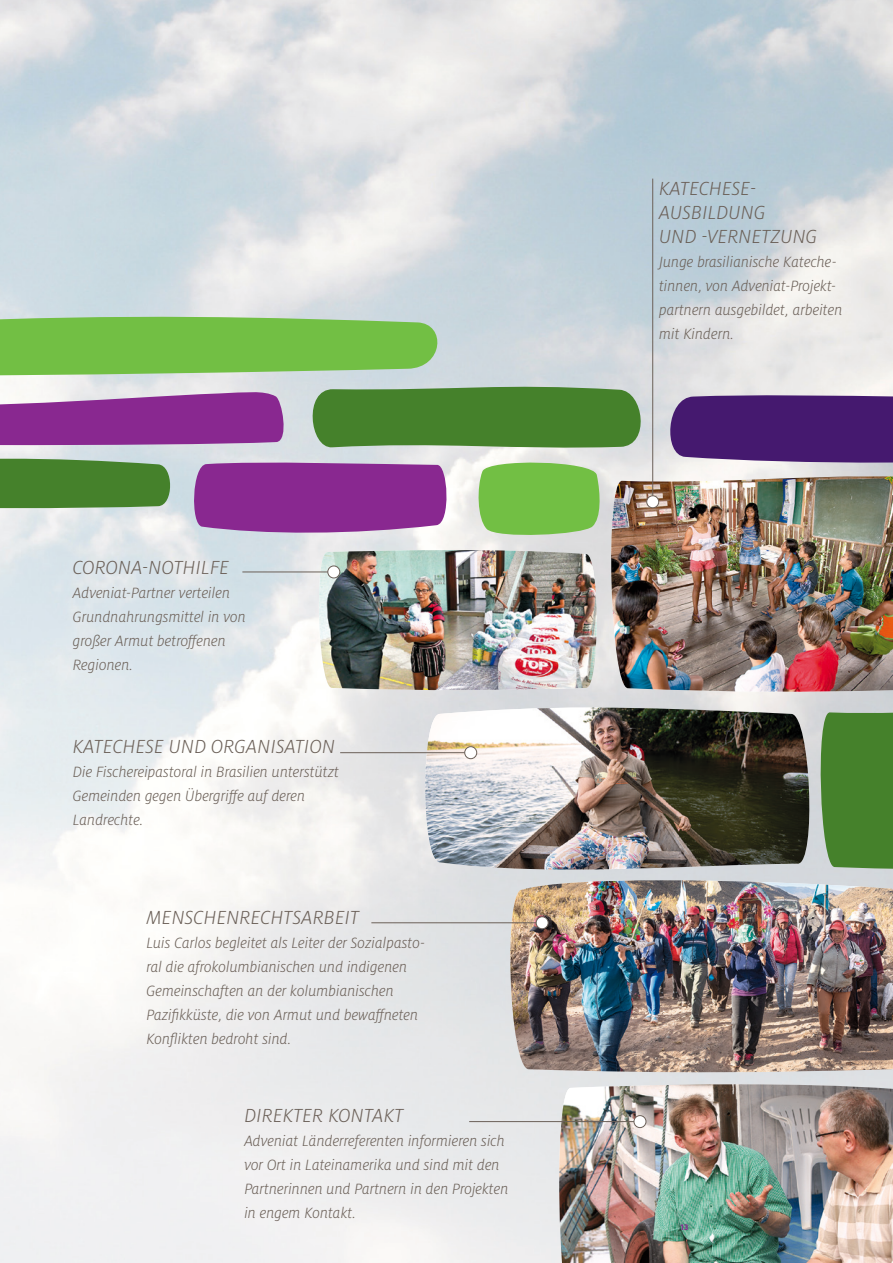
<style>
.page{position:relative;width:893px;height:1263px;background:#fff}
.page>*{position:absolute;margin:0;border:0;box-sizing:border-box;transform-origin:0 0}
.t1{font:italic 300 21px/24px "Milo OT";letter-spacing:.01em;color:#6b6058}
.t2{font:italic 300 16.5px/24px "Milo OT";color:#6b6058}
.t3{font:700 9px "Milo OT";color:#892890}
</style>
<div class="page">
<svg style="left:0;top:457px;width:174px;height:52px;background:#588d43"></svg>
<svg style="left:0;top:313px;width:447px;height:63px;background:#82c45f"></svg>
<svg style="left:303px;top:383px;width:348px;height:67px;background:#629350"></svg>
<svg style="left:663px;top:392px;width:230px;height:73px;background:#5e3981"></svg>
<svg style="left:0;top:390px;width:289px;height:57px;background:#9c4fa2"></svg>
<svg style="left:477px;top:458px;width:124px;height:81px;background:#8ac766"></svg>
<svg style="left:190px;top:461px;width:261px;height:74px;background:#95439d"></svg>
<svg style="left:502px;top:875px;width:391px;height:199px;background:#d9dce0"></svg>
<img style="left:508px;top:880px;width:385px;height:194px">
<svg style="left:604px;top:470px;width:289px;height:223px"></svg>
<img style="left:609px;top:476px;width:284px;height:216px">
<svg style="left:420px;top:705px;width:397px;height:172px;background:#d9dcdf"></svg>
<img style="left:424px;top:707px;width:387px;height:164px">
<svg style="left:815px;top:704px;width:78px;height:167px;background:#5e904a"></svg>
<hr style="left:652px;top:179px;width:1px;height:322px;background:#6b6058">
<hr style="left:242px;top:572px;width:90px;height:1px;background:#6b6058">
<img style="left:313px;top:547px;width:287px;height:144px">
<hr style="left:340px;top:752px;width:129px;height:1px;background:#6b6058">
<hr style="left:371px;top:922px;width:172px;height:1px;background:#6b6058">
<svg style="left:552px;top:1079px;width:341px;height:184px;background:#e2e4e7"></svg>
<img style="left:558px;top:1084px;width:335px;height:179px">
<div style="left:328px;top:566px;width:12px;height:12px;background:#fff;border-radius:50%"></div>
<div style="left:327px;top:566px;width:13px;height:12px;border:1px solid #6b6058;border-radius:50%"></div>
<div style="left:647px;top:496px;width:12px;height:12px;background:#fff;border-radius:50%"></div>
<div style="left:646px;top:495px;width:13px;height:13px;border:1px solid #6b6058;border-radius:50%"></div>
<div style="left:465px;top:747px;width:12px;height:12px;background:#fff;border-radius:50%"></div>
<div style="left:464px;top:746px;width:13px;height:13px;border:1px solid #6b6058;border-radius:50%"></div>
<div style="left:536px;top:917px;width:12px;height:12px;background:#fff;border-radius:50%"></div>
<div style="left:536px;top:916px;width:13px;height:13px;border:1px solid #6b6058;border-radius:50%"></div>
<hr style="left:469px;top:1121px;width:172px;height:1px;background:#6b6058">
<div style="left:634px;top:1115px;width:12px;height:12px;background:#fff;border-radius:50%"></div>
<div style="left:634px;top:1115px;width:12px;height:13px;border:1px solid #6b6058;border-radius:50%"></div>
<p class="t1" style="left:73px;top:555px;width:158px">CORONA-NOTHILFE</p>
<p class="t2" style="left:73px;top:581px;width:175px">Adveniat-Partner verteilen<br>Grundnahrungsmittel in von großer Armut betroffenen<br>Regionen.</p>
<p class="t1" style="left:73px;top:735px;width:264px">KATECHESE UND ORGANISATION</p>
<p class="t2" style="left:73px;top:760px;width:268px">Die Fischereipastoral in Brasilien unterstützt<br>Gemeinden gegen Übergriffe auf deren<br>Landrechte.</p>
<p class="t1" style="left:147px;top:905px;width:214px">MENSCHENRECHTSARBEIT</p>
<p class="t2" style="left:147px;top:930px;width:280px">Luis Carlos begleitet als Leiter der Sozialpasto&shy;ral die afrokolumbianischen und indigenen Gemeinschaften an der kolumbianischen Pazifikküste, die von Armut und bewaffneten Konflikten bedroht sind.</p>
<p class="t1" style="left:244px;top:1104px;width:160px">DIREKTER KONTAKT</p>
<p class="t2" style="left:244px;top:1129px;width:266px">Adveniat Länderreferenten informieren sich vor Ort in Lateinamerika und sind mit den Partnerinnen und Partnern in den Projekten in engem Kontakt.</p>
<p class="t1" style="left:659px;top:177px;width:160px">KATECHESE-<br>AUSBILDUNG<br>UND -VERNETZUNG</p>
<p class="t2" style="left:659px;top:250px;width:185px">Junge brasilianische Kateche&shy;tinnen, von Adveniat-Projekt&shy;partnern ausgebildet, arbeiten mit Kindern.</p>
<p class="t3" style="left:680px;top:1222px;width:9px">13</p>
</div>
